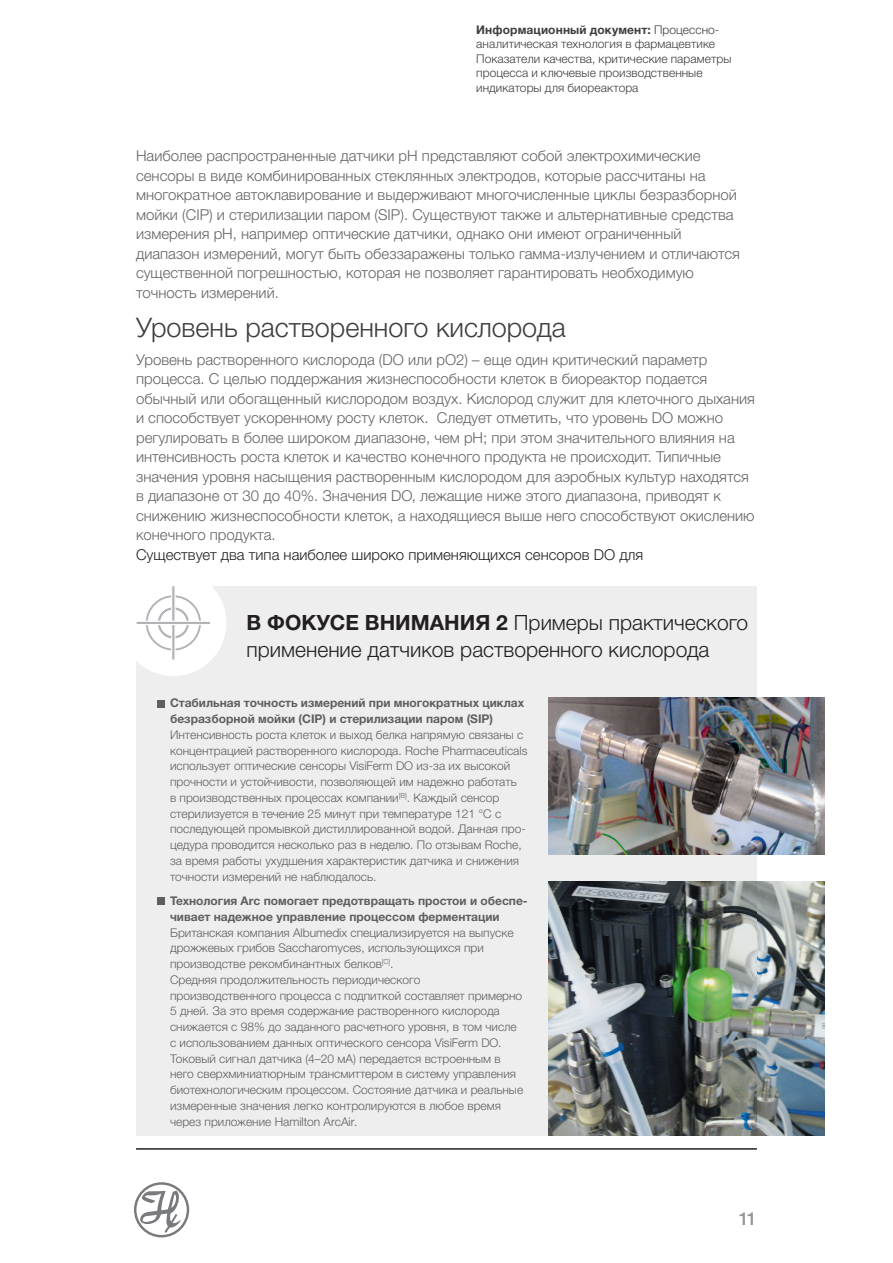
<style>
.page{position:relative;width:893px;height:1263px;background:#fff}
.page>*{position:absolute;margin:0;border:0;box-sizing:border-box;transform-origin:0 0}
.t1{font:300 27px "Helvetica Neue LTW1 G";color:#3e3e3f}
.t2{font:300 21px/27px "Helvetica Neue LTW1 G";color:#231f20}
.t3{font:500 18px "Helvetica Neue LT Pro";color:#939598}
.t4{font:300 15px/19.5px "Helvetica Neue LTW1 G";color:#636366}
.t5{font:300 15px "Helvetica Neue LTW1 G";color:#231f20}
.t6{font:300 12px/15.8px "Helvetica Neue LTW1 G";color:#5f5f62}
.t7{font:700 12px/15.8px "Helvetica Neue LTW1 G";color:#5f5f62}
.t8{font:300 12px/14.4px "Helvetica Neue LTW1 G";letter-spacing:.005em;color:#3e3e3f}
.s1{font-weight:700}
</style>
<div class="page">
<hr style="left:136px;top:1148px;width:621px;height:2px;background:#231f20">
<svg style="left:134px;top:1182px;width:55px;height:55px"></svg>
<div style="left:136px;top:586px;width:621px;height:550px;background:#eeeeef"></div>
<div style="left:157px;top:700px;width:8px;height:7px;background:#5f5f62"></div>
<div style="left:157px;top:898px;width:8px;height:7px;background:#5f5f62"></div>
<div style="left:120px;top:570px;width:106px;height:106px;background:#fff;border-radius:50%"></div>
<svg style="left:146px;top:595px;width:55px;height:56px"></svg>
<svg style="left:171px;top:586px;width:5px;height:74px"></svg>
<svg style="left:136px;top:621px;width:74px;height:4px"></svg>
<img style="left:549px;top:697px;width:276px;height:157px">
<img style="left:549px;top:881px;width:276px;height:255px">
<p class="t8" style="left:476px;top:23px;width:257px"><span class="s1">Информационный документ:</span> Процессно&shy;аналитическая технология в фармацевтике Показатели качества, критические параметры процесса и ключевые производственные индикаторы для биореактора</p>
<p class="t4" style="left:136px;top:146px;width:605px">Наиболее распространенные датчики pH представляют собой электрохимические сенсоры в виде комбинированных стеклянных электродов, которые рассчитаны на многократное автоклавирование и выдерживают многочисленные циклы безразборной мойки (CIP) и стерилизации паром (SIP). Существуют также и альтернативные средства измерения pH, например оптические датчики, однако они имеют ограниченный диапазон измерений, могут быть обеззаражены только гамма-излучением и отличаются существенной погрешностью, которая не позволяет гарантировать необходимую точность измерений.</p>
<h1 class="t1" style="left:136px;top:310px;width:431px">Уровень растворенного кислорода</h1>
<p class="t4" style="left:136px;top:349px;width:620px">Уровень растворенного кислорода (DO или pO2) – еще один критический параметр процесса. С целью поддержания жизнеспособности клеток в биореактор подается обычный или обогащенный кислородом воздух. Кислород служит для клеточного дыхания и способствует ускоренному росту клеток. Следует отметить, что уровень DO можно регулировать в более широком диапазоне, чем pH; при этом значительного влияния на интенсивность роста клеток и качество конечного продукта не происходит. Типичные значения уровня насыщения растворенным кислородом для аэробных культур находятся в диапазоне от 30 до 40%. Значения DO, лежащие ниже этого диапазона, приводят к снижению жизнеспособности клеток, а находящиеся выше него способствуют окислению конечного продукта.</p>
<p class="t5" style="left:136px;top:545px;width:509px">Существует два типа наиболее широко применяющихся сенсоров DO для</p>
<h2 class="t2" style="left:247px;top:609px;width:503px"><span class="s1">В ФОКУСЕ ВНИМАНИЯ 2</span> Примеры практического применение датчиков растворенного кислорода</h2>
<p class="t7" style="left:170px;top:695px;width:356px">Стабильная точность измерений при многократных циклах безразборной мойки (CIP) и стерилизации паром (SIP)</p>
<p class="t6" style="left:170px;top:727px;width:359px">Интенсивность роста клеток и выход белка напрямую связаны с концентрацией растворенного кислорода. Roche Pharmaceuticals использует оптические сенсоры VisiFerm DO из-за их высокой прочности и устойчивости, позволяющей им надежно работать<br>в производственных процессах компании<sup>[B]</sup>. Каждый сенсор стерилизуется в течение 25 минут при температуре 121 °C с последующей промывкой дистиллированной водой. Данная про&shy;цедура проводится несколько раз в неделю. По отзывам Roche, за время работы ухудшения характеристик датчика и снижения точности измерений не наблюдалось.</p>
<p class="t7" style="left:170px;top:893px;width:359px">Технология Arc помогает предотвращать простои и обеспе&shy;чивает надежное управление процессом ферментации</p>
<p class="t6" style="left:170px;top:924px;width:355px">Британская компания Albumedix специализируется на выпуске дрожжевых грибов Saccharomyces, использующихся при производстве рекомбинантных белков<sup>[C]</sup>.<br>Средняя продолжительность периодического производственного процесса с подпиткой составляет примерно 5 дней. За это время содержание растворенного кислорода снижается с 98% до заданного расчетного уровня, в том числе с использованием данных оптического сенсора VisiFerm DO.<br>Токовый сигнал датчика (4–20 мА) передается встроенным в него сверхминиатюрным трансмиттером в систему управления биотехнологическим процессом. Состояние датчика и реальные измеренные значения легко контролируются в любое время через приложение Hamilton ArcAir.</p>
<p class="t3" style="left:739px;top:1207px;width:20px">11</p>
</div>
